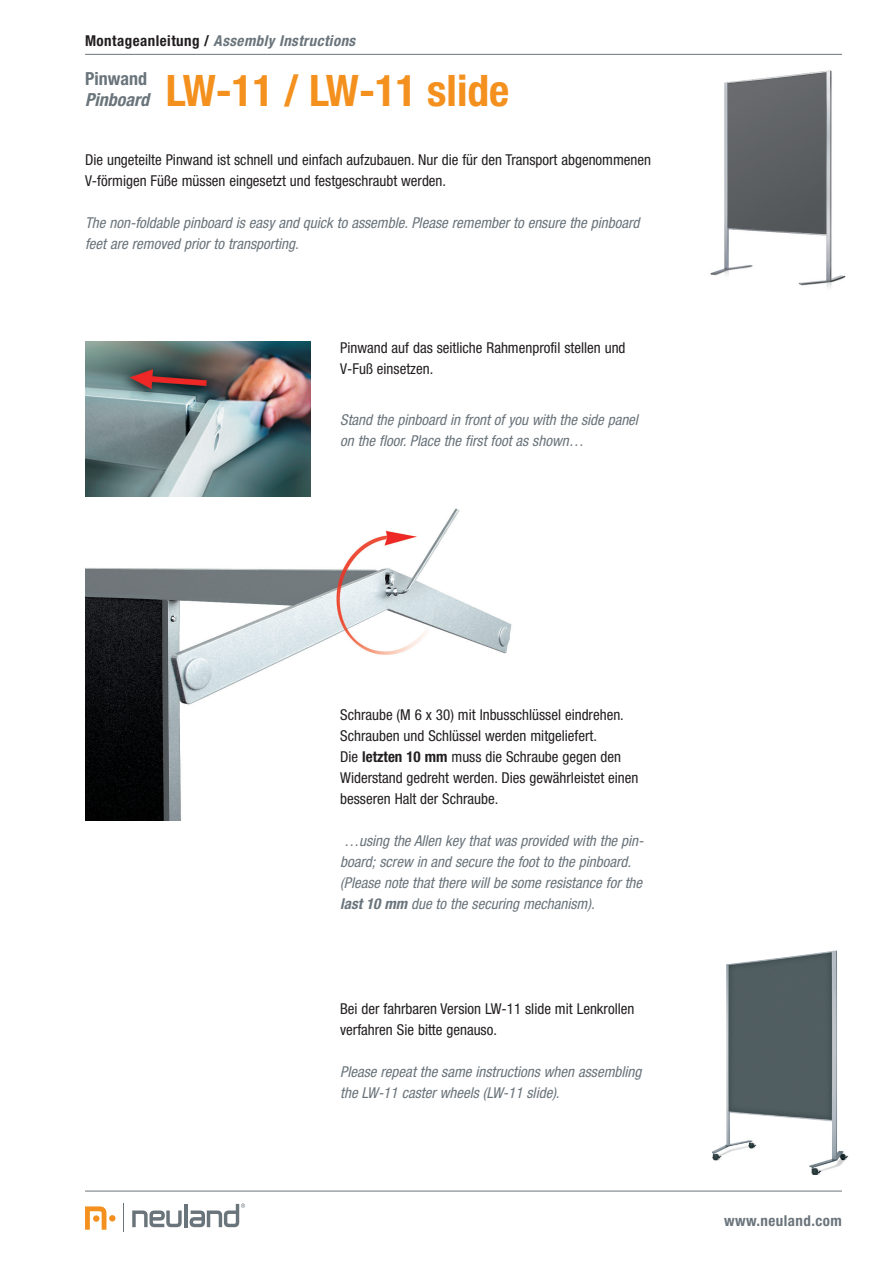
<style>
.page{position:relative;width:893px;height:1263px;background:#fff}
.page>*{position:absolute;margin:0;border:0;box-sizing:border-box;transform-origin:0 0}
.t1{font:700 condensed 43.5px "Helvetica Neue";color:#f4901d}
.t2{font:italic 700 condensed 18px "Helvetica Neue";color:#6a747b}
.t3{font:700 condensed 18px "Helvetica Neue";color:#6a747b}
.t4{font:condensed 15px/21px "Helvetica Neue";color:#231f20}
.t5{font:italic condensed 15px/21px "Helvetica Neue";color:#6a747b}
.t6{font:italic 700 condensed 15px "Helvetica Neue";letter-spacing:.03em;color:#6a747b}
.t7{font:700 condensed 15px "Helvetica Neue";letter-spacing:.03em;color:#6a747b}
.s1{font-style:normal;color:#231f20}
.s2{font-weight:700}
</style>
<div class="page">
<hr style="left:85px;top:1191px;width:757px;height:1px;background:#6a747b">
<svg style="left:85px;top:1206px;width:30px;height:24px"></svg>
<svg style="left:123px;top:1204px;width:1px;height:28px"></svg>
<svg style="left:132px;top:1210px;width:50px;height:17px"></svg>
<hr style="left:184px;top:1204px;width:4px;height:23px;background:#6a747b">
<svg style="left:190px;top:1203px;width:55px;height:24px"></svg>
<hr style="left:85px;top:54px;width:757px;height:1px;background:#6a747b">
<img style="left:85px;top:486px;width:427px;height:334px">
<img style="left:710px;top:70px;width:136px;height:219px">
<img style="left:712px;top:950px;width:137px;height:225px">
<img style="left:85px;top:342px;width:225px;height:155px">
<p class="t6" style="left:85px;top:31px;width:272px"><span class="s1">Montageanleitung /</span> Assembly Instructions</p>
<h1 class="t1" style="left:166px;top:64px;width:345px">LW-11 / LW-11 slide</h1>
<p class="t3" style="left:85px;top:68px;width:63px">Pinwand</p>
<p class="t2" style="left:85px;top:89px;width:65px">Pinboard</p>
<p class="t4" style="left:85px;top:149px;width:568px">Die ungeteilte Pinwand ist schnell und einfach aufzubauen. Nur die für den Transport abgenommenen<br>V-förmigen Füße müssen eingesetzt und festgeschraubt werden.</p>
<p class="t5" style="left:85px;top:212px;width:556px">The non-foldable pinboard is easy and quick to assemble. Please remember to ensure the pinboard feet are removed prior to transporting.</p>
<p class="t4" style="left:340px;top:337px;width:287px">Pinwand auf das seitliche Rahmenprofil stellen und<br>V-Fuß einsetzen.</p>
<p class="t5" style="left:340px;top:409px;width:299px">Stand the pinboard in front of you with the side panel on the floor. Place the first foot as shown…</p>
<p class="t4" style="left:340px;top:704px;width:300px">Schraube (M 6 x 30) mit Inbusschlüssel eindrehen.<br>Schrauben und Schlüssel werden mitgeliefert.<br>Die <span class="s2">letzten 10 mm</span> muss die Schraube gegen den Widerstand gedreht werden. Dies gewährleistet einen besseren Halt der Schraube.</p>
<p class="t5" style="left:340px;top:830px;width:305px">…using the Allen key that was provided with the pin&shy;board; screw in and secure the foot to the pinboard. (Please note that there will be some resistance for the <span class="s2">last 10 mm</span> due to the securing mechanism).</p>
<p class="t4" style="left:340px;top:998px;width:296px">Bei der fahrbaren Version LW-11 slide mit Lenkrollen verfahren Sie bitte genauso.</p>
<p class="t5" style="left:340px;top:1061px;width:303px">Please repeat the same instructions when assembling the LW-11 caster wheels (LW-11 slide).</p>
<p class="t7" style="left:724px;top:1211px;width:119px">www.neuland.com</p>
</div>
